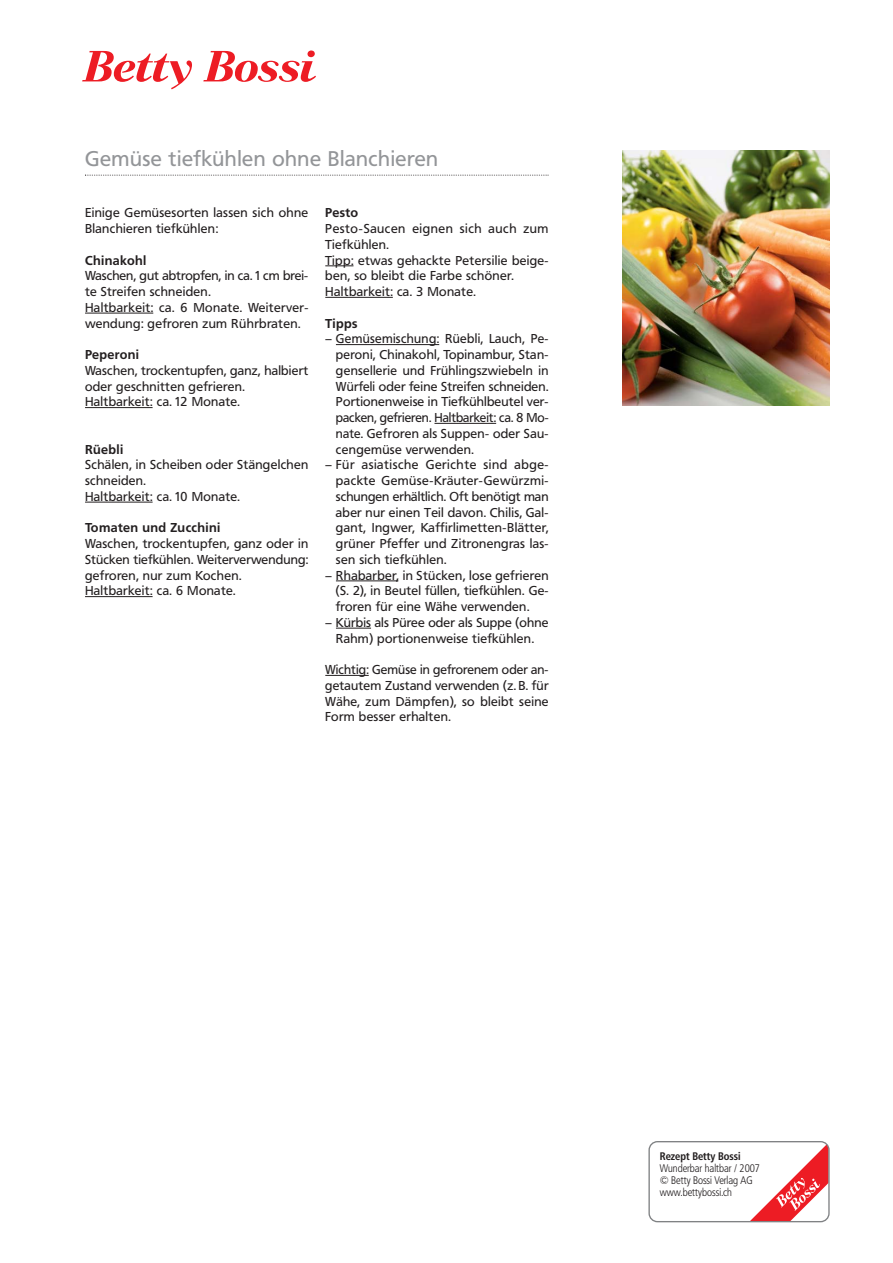
<style>
.page{position:relative;width:893px;height:1263px;background:#fff}
.page>*{position:absolute;margin:0;border:0;box-sizing:border-box;transform-origin:0 0}
.t1{font:21px "Frutiger B Bn";letter-spacing:.025em;color:#939598}
.t2{font:12.75px/15.8px "Frutiger B Bn";letter-spacing:.025em;color:#231f20}
.t3{font:700 12.75px "Frutiger B Bn";letter-spacing:.03em;color:#231f20}
.t4{font:12.75px "Frutiger B Bn";color:#231f20}
.t5{font:12.75px "Frutiger B Bn";letter-spacing:.005em;color:#231f20}
.t6{font:12.75px "Frutiger B Bn";letter-spacing:.045em;color:#231f20}
.t7{font:10.8px/12px "Frutiger B Bn Con Light";color:#231f20}
.t8{font:10.8px "Frutiger B Bn Con Bold";color:#231f20}
</style>
<div class="page">
<svg style="left:82px;top:51px;width:110px;height:38px"></svg>
<svg style="left:203px;top:50px;width:113px;height:32px"></svg>
<svg style="left:648px;top:1141px;width:182px;height:81px"></svg>
<svg style="left:85px;top:175px;width:464px;height:1px"></svg>
<hr style="left:85px;top:313px;width:68px;height:1px;background:#231f20">
<hr style="left:85px;top:407px;width:68px;height:1px;background:#231f20">
<hr style="left:85px;top:502px;width:68px;height:1px;background:#231f20">
<hr style="left:85px;top:596px;width:68px;height:1px;background:#231f20">
<svg style="left:325px;top:265px;width:28px;height:1px"></svg>
<hr style="left:325px;top:297px;width:68px;height:1px;background:#231f20">
<hr style="left:336px;top:344px;width:103px;height:1px;background:#231f20">
<hr style="left:434px;top:423px;width:62px;height:1px;background:#231f20">
<hr style="left:336px;top:580px;width:61px;height:1px;background:#231f20">
<hr style="left:336px;top:628px;width:35px;height:1px;background:#231f20">
<hr style="left:336px;top:675px;width:33px;height:1px;background:#231f20">
<img style="left:623px;top:150px;width:206px;height:255px">
<h1 class="t1" style="left:85px;top:148px;width:354px">Gemüse tiefkühlen ohne Blanchieren</h1>
<p class="t2" style="left:85px;top:206px;width:225px">Einige Gemüsesorten lassen sich ohne<br>Blanchieren tiefkühlen:</p>
<p class="t3" style="left:85px;top:254px;width:63px">Chinakohl</p>
<p class="t2" style="left:85px;top:269px;width:225px">Waschen, gut abtropfen, in ca. 1 cm brei&shy;te Streifen schneiden.<br>Haltbarkeit: ca. 6 Monate. Weiterver&shy;wendung: gefroren zum Rührbraten.</p>
<p class="t3" style="left:85px;top:348px;width:56px">Peperoni</p>
<p class="t2" style="left:85px;top:363px;width:225px">Waschen, trockentupfen, ganz, halbiert oder geschnitten gefrieren.<br>Haltbarkeit: ca. 12 Monate.</p>
<p class="t3" style="left:85px;top:443px;width:40px">Rüebli</p>
<p class="t2" style="left:85px;top:458px;width:225px">Schälen, in Scheiben oder Stängelchen schneiden.<br>Haltbarkeit: ca. 10 Monate.</p>
<p class="t3" style="left:85px;top:521px;width:137px">Tomaten und Zucchini</p>
<p class="t2" style="left:85px;top:536px;width:225px">Waschen, trockentupfen, ganz oder in Stücken tiefkühlen. Weiterverwendung: gefroren, nur zum Kochen.<br>Haltbarkeit: ca. 6 Monate.</p>
<p class="t3" style="left:325px;top:206px;width:35px">Pesto</p>
<p class="t2" style="left:325px;top:221px;width:225px">Pesto-Saucen eignen sich auch zum<br>Tiefkühlen.<br>Tipp: etwas gehackte Petersilie beige&shy;ben, so bleibt die Farbe schöner.<br>Haltbarkeit: ca. 3 Monate.</p>
<p class="t3" style="left:325px;top:317px;width:34px">Tipps</p>
<p class="t2" style="left:325px;top:332px;width:225px">–Gemüsemischung: Rüebli, Lauch, Pe-</p>
<p class="t2" style="left:336px;top:347px;width:214px">peroni, Chinakohl, Topinambur, Stan-</p>
<p class="t2" style="left:336px;top:363px;width:214px">gensellerie und Frühlingszwiebeln in</p>
<p class="t2" style="left:336px;top:379px;width:214px">Würfeli oder feine Streifen schneiden.</p>
<p class="t2" style="left:336px;top:395px;width:214px">Portionenweise in Tiefkühlbeutel ver-</p>
<p class="t4" style="left:336px;top:411px;width:214px">packen, gefrieren. Haltbarkeit: ca. 8 Mo-</p>
<p class="t2" style="left:336px;top:426px;width:214px">nate. Gefroren als Suppen- oder Sau-</p>
<p class="t2" style="left:336px;top:442px;width:140px">cengemüse verwenden.</p>
<p class="t6" style="left:325px;top:459px;width:225px">–Für asiatische Gerichte sind abge-</p>
<p class="t2" style="left:336px;top:473px;width:214px">packte Gemüse-Kräuter-Gewürzmi-</p>
<p class="t5" style="left:336px;top:490px;width:214px">schungen erhältlich. Oft benötigt man</p>
<p class="t2" style="left:336px;top:505px;width:214px">aber nur einen Teil davon. Chilis, Gal-</p>
<p class="t2" style="left:336px;top:521px;width:214px">gant, Ingwer, Kaffirlimetten-Blätter,</p>
<p class="t2" style="left:336px;top:536px;width:214px">grüner Pfeffer und Zitronengras las-</p>
<p class="t2" style="left:336px;top:552px;width:112px">sen sich tiefkühlen.</p>
<p class="t2" style="left:336px;top:568px;width:214px;text-align:justify;text-indent:-11px">– Rhabarber, in Stücken, lose gefrieren (S. 2), in Beutel füllen, tiefkühlen. Ge&shy;froren für eine Wähe verwenden.</p>
<p class="t2" style="left:325px;top:615px;width:225px;text-align:center">– Kürbis als Püree oder als Suppe (ohne<br>Rahm) portionenweise tiefkühlen.</p>
<p class="t2" style="left:325px;top:662px;width:225px;text-align:justify">Wichtig: Gemüse in gefrorenem oder an&shy;getautem Zustand verwenden (z. B. für Wähe, zum Dämpfen), so bleibt seine Form besser erhalten.</p>
<p class="t8" style="left:660px;top:1151px;width:82px">Rezept Betty Bossi</p>
<p class="t7" style="left:660px;top:1162px;width:102px">Wunderbar haltbar / 2007 © Betty Bossi Verlag AG www.bettybossi.ch</p>
</div>
